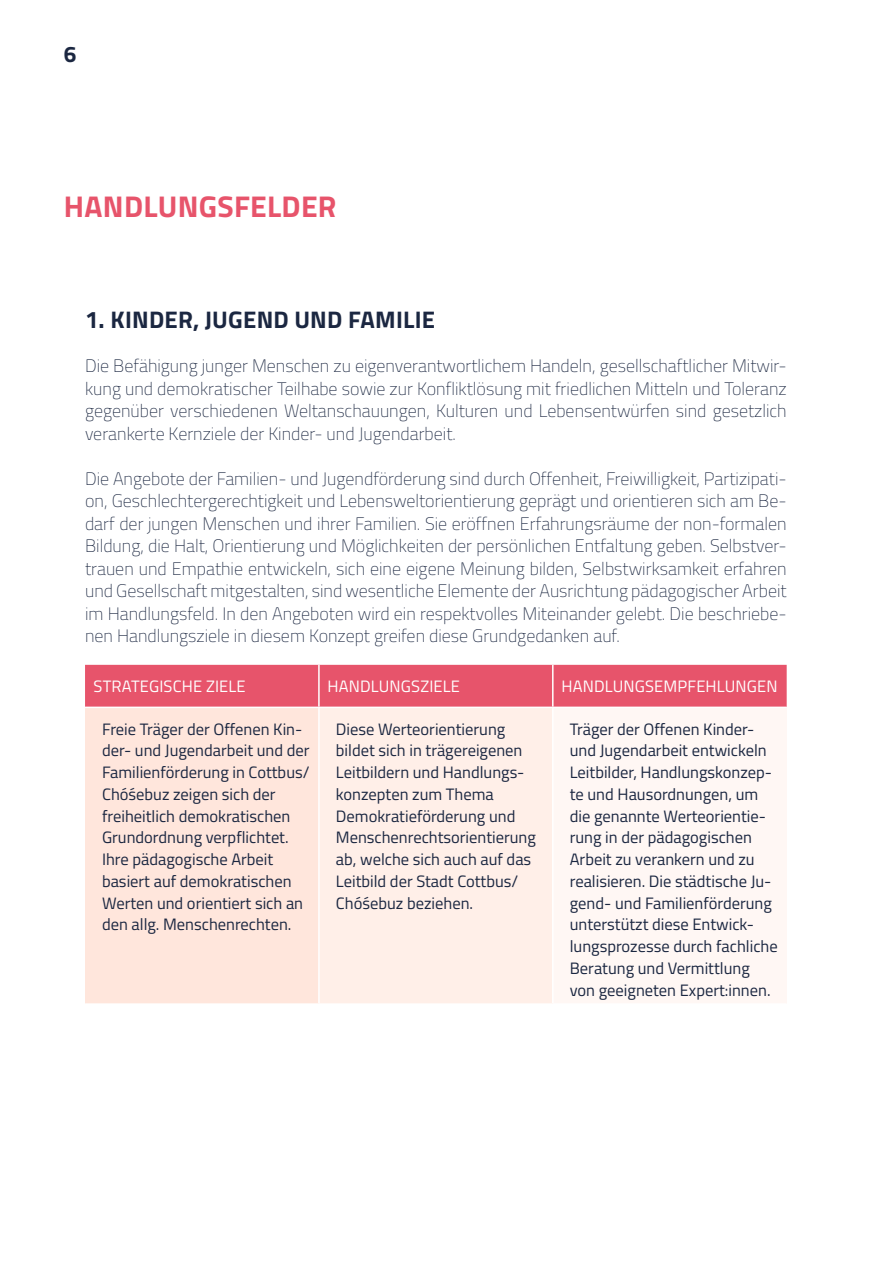
<style>
.page{position:relative;width:893px;height:1263px;background:#fff}
.page>*{position:absolute;margin:0;border:0;box-sizing:border-box;transform-origin:0 0}
.t1{font:700 30px "Titillium Web";letter-spacing:.01em;color:#e7546b}
.t2{font:700 24px "Titillium Web";letter-spacing:.01em;color:#1b2741}
.t3{font:700 22.5px "Titillium Web";color:#1b2741}
.t4{font:200 18px/22.5px "Titillium Web";color:#1b2741;text-align:justify}
.t5{font:16.5px/21.8px "Titillium Web";color:#1b2741}
.t6{font:16.5px "Titillium Web";letter-spacing:.01em;color:#fff}
</style>
<div class="page">
<div style="left:85px;top:665px;width:702px;height:42px;background:#e7546b"></div>
<div style="left:85px;top:707px;width:234px;height:297px;background:#ffe6dc"></div>
<div style="left:319px;top:707px;width:234px;height:297px;background:#ffefe8"></div>
<div style="left:553px;top:707px;width:234px;height:297px;background:#fff7f4"></div>
<hr style="left:318px;top:708px;width:2px;height:295px;background:#fff">
<hr style="left:552px;top:708px;width:2px;height:295px;background:#fff">
<hr style="left:85px;top:1003px;width:234px;height:2px;background:#fff">
<hr style="left:319px;top:1003px;width:234px;height:2px;background:#fff">
<hr style="left:553px;top:1003px;width:234px;height:2px;background:#fff">
<hr style="left:318px;top:665px;width:2px;height:42px;background:#fff">
<hr style="left:552px;top:665px;width:2px;height:42px;background:#fff">
<hr style="left:85px;top:707px;width:234px;height:1px;background:#fff">
<hr style="left:319px;top:707px;width:234px;height:1px;background:#fff">
<hr style="left:553px;top:707px;width:234px;height:1px;background:#fff">
<p class="t3" style="left:64px;top:37px;width:14px">6</p>
<h1 class="t1" style="left:64px;top:184px;width:274px">HANDLUNGSFELDER</h1>
<h2 class="t2" style="left:85px;top:301px;width:352px">1. KINDER, JUGEND UND FAMILIE</h2>
<p class="t4" style="left:85px;top:354px;width:703px">Die Befähigung junger Menschen zu eigenverantwortlichem Handeln, gesellschaftlicher Mitwir&shy;kung und demokratischer Teilhabe sowie zur Konfliktlösung mit friedlichen Mitteln und Toleranz gegenüber verschiedenen Weltanschauungen, Kulturen und Lebensentwürfen sind gesetzlich verankerte Kernziele der Kinder- und Jugendarbeit.</p>
<p class="t4" style="left:85px;top:466px;width:703px">Die Angebote der Familien- und Jugendförderung sind durch Offenheit, Freiwilligkeit, Partizipati&shy;on, Geschlechtergerechtigkeit und Lebensweltorientierung geprägt und orientieren sich am Be&shy;darf der jungen Menschen und ihrer Familien. Sie eröffnen Erfahrungsräume der non-formalen Bildung, die Halt, Orientierung und Möglichkeiten der persönlichen Entfaltung geben. Selbstver&shy;trauen und Empathie entwickeln, sich eine eigene Meinung bilden, Selbstwirksamkeit erfahren und Gesellschaft mitgestalten, sind wesentliche Elemente der Ausrichtung pädagogischer Arbeit im Handlungsfeld. In den Angeboten wird ein respektvolles Miteinander gelebt. Die beschriebe&shy;nen Handlungsziele in diesem Konzept greifen diese Grundgedanken auf.</p>
<p class="t6" style="left:94px;top:674px;width:154px">STRATEGISCHE ZIELE</p>
<p class="t6" style="left:327px;top:674px;width:134px">HANDLUNGSZIELE</p>
<p class="t6" style="left:561px;top:674px;width:218px">HANDLUNGSEMPFEHLUNGEN</p>
<p class="t5" style="left:102px;top:717px;width:209px">Freie Träger der Offenen Kin&shy;der- und Jugendarbeit und der<br>Familienförderung in Cottbus/<br>Chóśebuz zeigen sich der freiheitlich demokratischen<br>Grundordnung verpflichtet.<br>Ihre pädagogische Arbeit basiert auf demokratischen<br>Werten und orientiert sich an den allg. Menschenrechten.</p>
<p class="t5" style="left:336px;top:717px;width:201px">Diese Werteorientierung bildet sich in trägereigenen<br>Leitbildern und Handlungs&shy;konzepten zum Thema<br>Demokratieförderung und<br>Menschenrechtsorientierung ab, welche sich auch auf das<br>Leitbild der Stadt Cottbus/<br>Chóśebuz beziehen.</p>
<p class="t5" style="left:570px;top:717px;width:209px">Träger der Offenen Kinder&shy;und Jugendarbeit entwickeln<br>Leitbilder, Handlungskonzep&shy;te und Hausordnungen, um die genannte Werteorientie&shy;rung in der pädagogischen<br>Arbeit zu verankern und zu realisieren. Die städtische Ju&shy;gend- und Familienförderung unterstützt diese Entwick&shy;lungsprozesse durch fachliche<br>Beratung und Vermittlung von geeigneten Expert:innen.</p>
</div>
